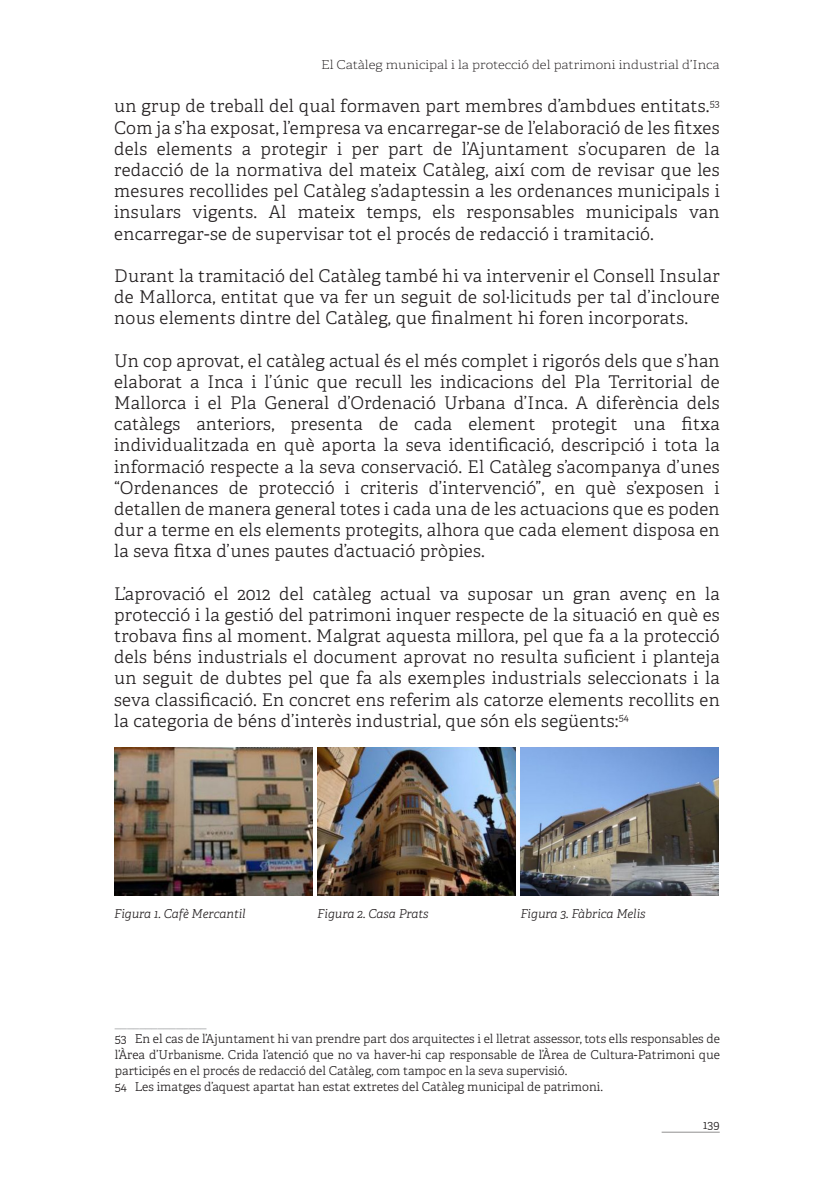
<style>
.page{position:relative;width:819px;height:1191px;background:#fff}
.page>*{position:absolute;margin:0;border:0;box-sizing:border-box;transform-origin:0 0}
.t1{font:300 17.5px/21.2px "Adelle";letter-spacing:.015em;color:#231f20;text-align:justify}
.t2{font:300 12.25px/15.9px "Adelle";color:#231f20}
.t3{font:100 12.25px "Adelle";color:#231f20;scale:1.1 1}
.t4{font:italic 300 12.25px "Adelle";color:#231f20}
.s1{color:#939598}
</style>
<div class="page">
<hr style="left:661px;top:1131px;width:58px;height:1px;background:#918f8f">
<img style="left:114px;top:747px;width:199px;height:149px">
<img style="left:317px;top:747px;width:199px;height:149px">
<img style="left:520px;top:747px;width:199px;height:149px">
<p class="t3" style="left:321px;top:59px;width:364px">El Catàleg municipal i la protecció del patrimoni industrial d’Inca</p>
<p class="t1" style="left:114px;top:97px;width:607px">un grup de treball del qual formaven part membres d’ambdues entitats.<sup>53<br></sup>Com ja s’ha exposat, l’empresa va encarregar-se de l’elaboració de les fitxes dels elements a protegir i per part de l’Ajuntament s’ocuparen de la redacció de la normativa del mateix Catàleg, així com de revisar que les mesures recollides pel Catàleg s’adaptessin a les ordenances municipals i insulars vigents. Al mateix temps, els responsables municipals van encarregar-se de supervisar tot el procés de redacció i tramitació.</p>
<p class="t1" style="left:114px;top:266px;width:607px">Durant la tramitació del Catàleg també hi va intervenir el Consell Insular de Mallorca, entitat que va fer un seguit de sol·licituds per tal d’incloure nous elements dintre del Catàleg, que finalment hi foren incorporats.</p>
<p class="t1" style="left:114px;top:351px;width:607px">Un cop aprovat, el catàleg actual és el més complet i rigorós dels que s’han elaborat a Inca i l’únic que recull les indicacions del Pla Territorial de Mallorca i el Pla General d’Ordenació Urbana d’Inca. A diferència dels catàlegs anteriors, presenta de cada element protegit una fitxa individualitzada en què aporta la seva identificació, descripció i tota la informació respecte a la seva conservació. El Catàleg s’acompanya d’unes “Ordenances de protecció i criteris d’intervenció”, en què s’exposen i detallen de manera general totes i cada una de les actuacions que es poden dur a terme en els elements protegits, alhora que cada element disposa en la seva fitxa d’unes pautes d’actuació pròpies.</p>
<p class="t1" style="left:114px;top:584px;width:607px">L’aprovació el 2012 del catàleg actual va suposar un gran avenç en la protecció i la gestió del patrimoni inquer respecte de la situació en què es trobava fins al moment. Malgrat aquesta millora, pel que fa a la protecció dels béns industrials el document aprovat no resulta suficient i planteja un seguit de dubtes pel que fa als exemples industrials seleccionats i la seva classificació. En concret ens referim als catorze elements recollits en la categoria de béns d’interès industrial, que són els següents:<sup>54</sup></p>
<p class="t4" style="left:114px;top:908px;width:133px">Figura 1. Cafè Mercantil</p>
<p class="t4" style="left:317px;top:908px;width:113px">Figura 2. Casa Prats</p>
<p class="t4" style="left:520px;top:908px;width:127px">Figura 3. Fàbrica Melis</p>
<p class="t2" style="left:115px;top:1016px;width:606px"><span class="s1">_______________<br></span>53 En el cas de l’Ajuntament hi van prendre part dos arquitectes i el lletrat assessor, tots ells responsables de l’Àrea d’Urbanisme. Crida l’atenció que no va haver-hi cap responsable de l’Àrea de Cultura-Patrimoni que participés en el procés de redacció del Catàleg, com tampoc en la seva supervisió.<br>54 Les imatges d’aquest apartat han estat extretes del Catàleg municipal de patrimoni.</p>
<p class="t2" style="left:703px;top:1117px;width:18px">139</p>
</div>
